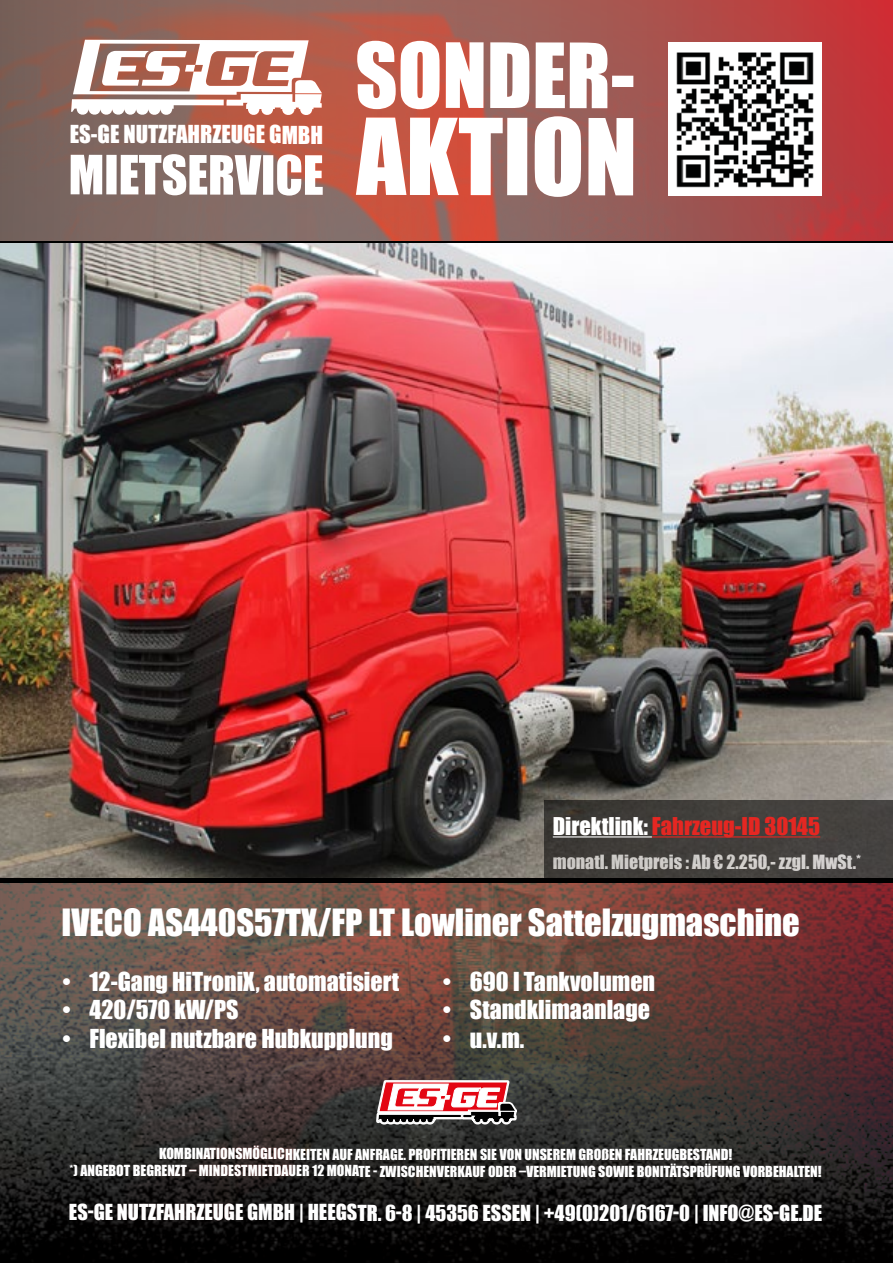
<style>
.page{position:relative;width:893px;height:1263px;background:#fff}
.page>*{position:absolute;margin:0;border:0;box-sizing:border-box;transform-origin:0 0}
.t1{font:97.8px "Impact";color:#fff}
.t2{font:82.95px "Impact";color:#fff}
.t3{font:34.5px "Impact";color:#fff}
.t4{font:24px "Impact";color:#fff}
.t5{font:22.8px "Impact";color:#fff}
.t6{font:22.5px "Impact";color:#e52722}
.t7{font:20.4px "Impact";color:#fff}
.t8{font:18px "Impact";color:#fff}
.t9{font:14.1px/16.8px "Impact";color:#fff;text-align:center}
.s1{color:#fff}
</style>
<div class="page">
<img style="left:0;top:883px;width:879px;height:380px">
<img style="left:0;top:0;width:893px;height:242px">
<img style="left:0;top:243px;width:893px;height:635px">
<img style="left:668px;top:43px;width:153px;height:153px">
<svg style="left:376px;top:1080px;width:141px;height:45px"></svg>
<hr style="left:0;top:242px;width:893px;height:1px;background:#000">
<div style="left:544px;top:800px;width:349px;height:78px;background:#423f3c"></div>
<hr style="left:553px;top:836px;width:99px;height:1px;background:#fff">
<hr style="left:652px;top:836px;width:168px;height:1px;background:#e52722">
<div style="left:0;top:878px;width:893px;height:5px;background:#000"></div>
<h3 class="t5" style="left:70px;top:117px;width:255px">ES-GE NUTZFAHRZEUGE GMBH</h3>
<h2 class="t2" style="left:355px;top:11px;width:281px">SONDER-</h2>
<h1 class="t1" style="left:356px;top:81px;width:282px">AKTION</h1>
<h3 class="t6" style="left:553px;top:808px;width:269px"><span class="s1">Direktlink:</span> Fahrzeug-ID 30145</h3>
<p class="t8" style="left:553px;top:848px;width:310px">monatl. Mietpreis : Ab € 2.250,- zzgl. MwSt.*</p>
<h3 class="t3" style="left:62px;top:896px;width:740px">IVECO AS440S57TX/FP LT Lowliner Sattelzugmaschine</h3>
<h3 class="t4" style="left:63px;top:962px;width:338px">• 12-Gang HiTroniX, automatisiert</h3>
<h3 class="t4" style="left:63px;top:991px;width:178px">• 420/570 kW/PS</h3>
<h3 class="t4" style="left:63px;top:1020px;width:332px">• Flexibel nutzbare Hubkupplung</h3>
<h3 class="t4" style="left:443px;top:962px;width:214px">• 690 l Tankvolumen</h3>
<h3 class="t4" style="left:443px;top:991px;width:209px">• Standklimaanlage</h3>
<h3 class="t4" style="left:443px;top:1020px;width:83px">• u.v.m.</h3>
<p class="t9" style="left:70px;top:1145px;width:753px">KOMBINATIONSMÖGLICHKEITEN AUF ANFRAGE. PROFITIEREN SIE VON UNSEREM GROßEN FAHRZEUGBESTAND!<br>*) ANGEBOT BEGRENZT – MINDESTMIETDAUER 12 MONATE - ZWISCHENVERKAUF ODER –VERMIETUNG SOWIE BONITÄTSPRÜFUNG VORBEHALTEN!</p>
<h3 class="t7" style="left:69px;top:1197px;width:755px">ES-GE NUTZFAHRZEUGE GMBH | HEEGSTR. 6-8 | 45356 ESSEN | +49(0)201/6167-0 | INFO@ES-GE.DE</h3>
</div>
